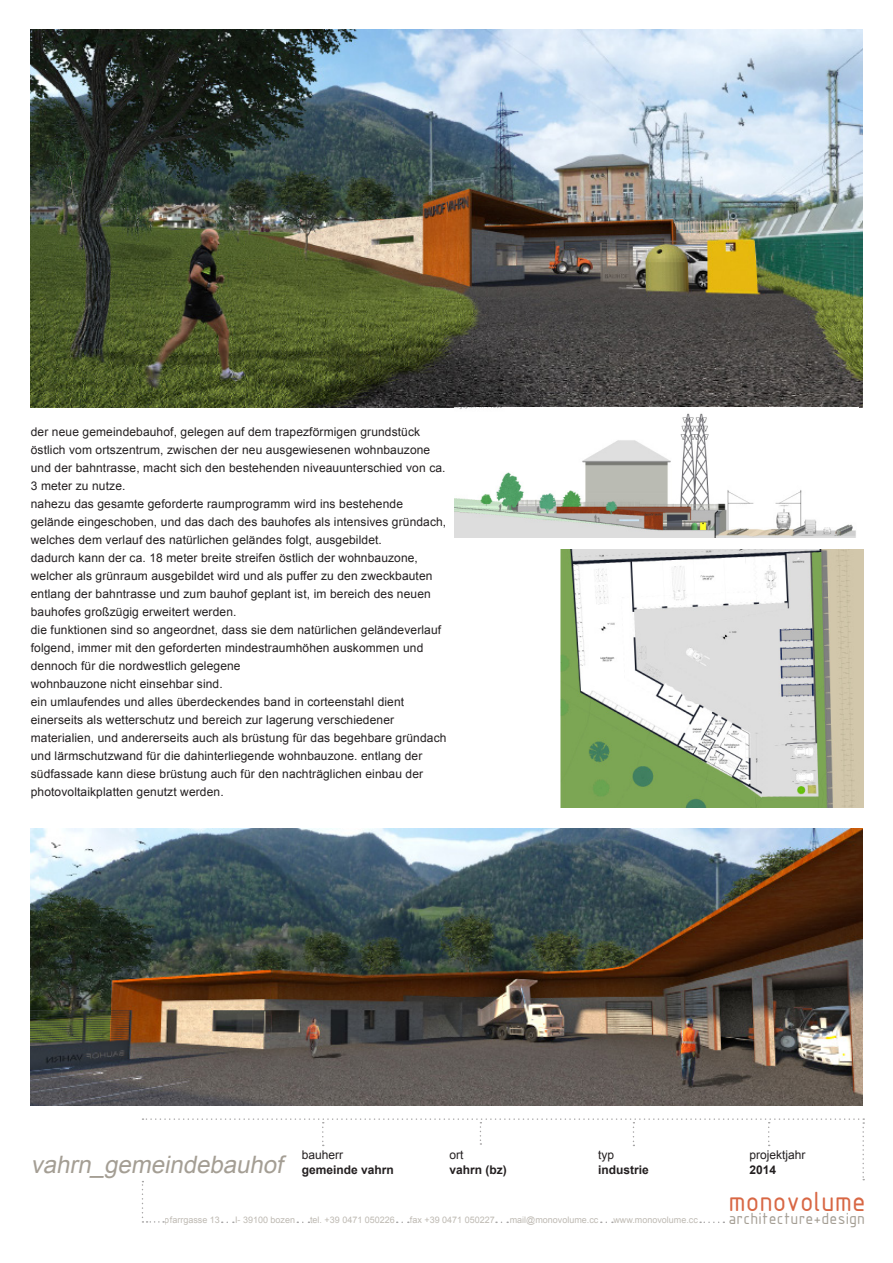
<style>
.page{position:relative;width:893px;height:1263px;background:#fff}
.page>*{position:absolute;margin:0;border:0;box-sizing:border-box;transform-origin:0 0}
.t1{font:30px "ISOCPEUR";color:#d86744}
.t2{font:italic 24px "Arial";color:#a49e94}
.t3{font:17.4px "ISOCPEUR";letter-spacing:.01em;color:#a49e94}
.t4{font:12px/18px "Arial";letter-spacing:.01em;color:#231f20}
.t5{font:700 12px "Arial";color:#231f20}
.t6{font:9px "Arial";color:#a49e94}
</style>
<div class="page">
<svg style="left:142px;top:1118px;width:722px;height:105px"></svg>
<img style="left:31px;top:30px;width:831px;height:377px">
<img style="left:560px;top:549px;width:303px;height:259px">
<img style="left:455px;top:407px;width:401px;height:131px">
<img style="left:31px;top:828px;width:831px;height:278px">
<p class="t4" style="left:31px;top:423px;width:416px">der neue gemeindebauhof, gelegen auf dem trapezförmigen grundstück östlich vom ortszentrum, zwischen der neu ausgewiesenen wohnbauzone und der bahntrasse, macht sich den bestehenden niveauunterschied von ca.<br>3 meter zu nutze.</p>
<p class="t4" style="left:31px;top:495px;width:417px">nahezu das gesamte geforderte raumprogramm wird ins bestehende gelände eingeschoben, und das dach des bauhofes als intensives gründach, welches dem verlauf des natürlichen geländes folgt, ausgebildet.</p>
<p class="t4" style="left:31px;top:549px;width:403px">dadurch kann der ca. 18 meter breite streifen östlich der wohnbauzone, welcher als grünraum ausgebildet wird und als puffer zu den zweckbauten entlang der bahntrasse und zum bauhof geplant ist, im bereich des neuen bauhofes großzügig erweitert werden.</p>
<p class="t4" style="left:31px;top:621px;width:412px">die funktionen sind so angeordnet, dass sie dem natürlichen geländeverlauf folgend, immer mit den geforderten mindestraumhöhen auskommen und dennoch für die nordwestlich gelegene</p>
<p class="t4" style="left:31px;top:675px;width:193px">wohnbauzone nicht einsehbar sind.</p>
<p class="t4" style="left:31px;top:693px;width:417px">ein umlaufendes und alles überdeckendes band in corteenstahl dient einerseits als wetterschutz und bereich zur lagerung verschiedener materialien, und andererseits auch als brüstung für das begehbare gründach und lärmschutzwand für die dahinterliegende wohnbauzone. entlang der südfassade kann diese brüstung auch für den nachträglichen einbau der photovoltaikplatten genutzt werden.</p>
<p class="t2" style="left:31px;top:1149px;width:259px">vahrn_gemeindebauhof</p>
<p class="t4" style="left:302px;top:1146px;width:43px">bauherr</p>
<p class="t5" style="left:302px;top:1161px;width:94px">gemeinde vahrn</p>
<p class="t4" style="left:449px;top:1146px;width:16px">ort</p>
<p class="t5" style="left:449px;top:1161px;width:59px">vahrn (bz)</p>
<p class="t4" style="left:598px;top:1146px;width:18px">typ</p>
<p class="t5" style="left:598px;top:1161px;width:52px">industrie</p>
<p class="t4" style="left:750px;top:1146px;width:58px">projektjahr</p>
<p class="t5" style="left:750px;top:1161px;width:28px">2014</p>
<h1 class="t1" style="left:728px;top:1182px;width:139px">monovolume</h1>
<p class="t6" style="left:165px;top:1214px;width:57px">pfarrgasse 13</p>
<p class="t6" style="left:235px;top:1214px;width:62px">I- 39100 bozen</p>
<p class="t6" style="left:310px;top:1214px;width:86px">tel. +39 0471 050226</p>
<p class="t6" style="left:410px;top:1214px;width:86px">fax +39 0471 050227</p>
<p class="t6" style="left:510px;top:1214px;width:90px">mail@monovolume.cc</p>
<p class="t6" style="left:613px;top:1214px;width:86px">www.monovolume.cc</p>
<h3 class="t3" style="left:728px;top:1207px;width:138px">architecture+design</h3>
</div>
